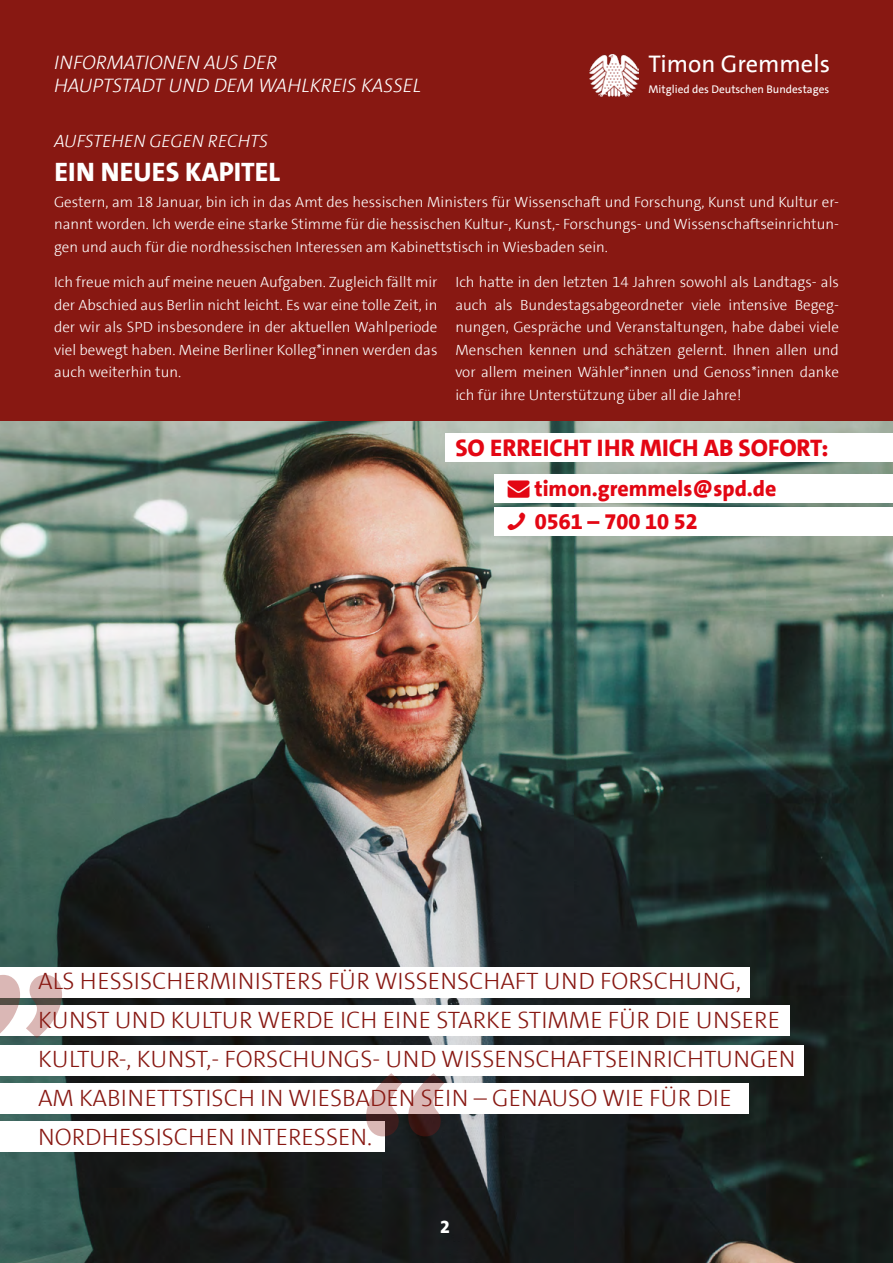
<style>
.page{position:relative;width:893px;height:1263px;background:#881812}
.page>*{position:absolute;margin:0;border:0;box-sizing:border-box;transform-origin:0 0}
.t1{font:800 177.15px "SPD The Sans Versal";color:#881812}
.t2{font:800 27px "SPD The Sans Versal";color:#fff}
.t3{font:24.3px "SPD The Sans";color:#fff}
.t4{font:800 24.15px "SPD The Sans Versal";color:#e30613}
.t5{font:300 24px/39px "SPD The Sans Versal";color:#881812}
.t6{font:800 21.75px/33.3px "SPD The Sans";color:#e30613}
.t7{font:italic 300 19.8px/23.7px "SPD The Sans Versal";color:#fff}
.t8{font:italic 300 18px "SPD The Sans Versal";color:#fff}
.t9{font:800 18px "SPD The Sans";color:#fff}
.t10{font:300 15px/22.5px "SPD The Sans";color:#fff;text-align:justify}
.t11{font:11.25px "SPD The Sans";color:#fff}
</style>
<div class="page">
<img style="left:0;top:421px;width:893px;height:842px">
<div style="left:495px;top:507px;width:398px;height:29px;background:#fff"></div>
<div style="left:445px;top:433px;width:448px;height:29px;background:#fff"></div>
<div style="left:0;top:1121px;width:384px;height:30px;background:#fff"></div>
<div style="left:0;top:1083px;width:748px;height:30px;background:#fff"></div>
<div style="left:0;top:1045px;width:804px;height:30px;background:#fff"></div>
<div style="left:0;top:1005px;width:789px;height:30px;background:#fff"></div>
<div style="left:495px;top:474px;width:398px;height:29px;background:#fff"></div>
<div style="left:0;top:967px;width:749px;height:30px;background:#fff"></div>
<img style="left:589px;top:54px;width:49px;height:43px">
<h3 class="t7" style="left:54px;top:50px;width:369px">INFORMATIONEN AUS DER<br>HAUPTSTADT UND DEM WAHLKREIS KASSEL</h3>
<h3 class="t3" style="left:648px;top:48px;width:183px">Timon Gremmels</h3>
<p class="t11" style="left:648px;top:82px;width:182px">Mitglied des Deutschen Bundestages</p>
<p class="t8" style="left:54px;top:130px;width:215px">AUFSTEHEN GEGEN RECHTS</p>
<h2 class="t2" style="left:55px;top:154px;width:227px">EIN NEUES KAPITEL</h2>
<p class="t10" style="left:54px;top:190px;width:786px">Gestern, am 18 Januar, bin ich in das Amt des hessischen Ministers für Wissenschaft und Forschung, Kunst und Kultur er&shy;nannt worden. Ich werde eine starke Stimme für die hessischen Kultur-, Kunst,- Forschungs- und Wissenschaftseinrichtun&shy;gen und auch für die nordhessischen Interessen am Kabinettstisch in Wiesbaden sein.</p>
<p class="t10" style="left:455px;top:271px;width:385px">Ich hatte in den letzten 14 Jahren sowohl als Landtags- als auch als Bundestagsabgeordneter viele intensive Begeg&shy;nungen, Gespräche und Veranstaltungen, habe dabei viele Menschen kennen und schätzen gelernt. Ihnen allen und vor allem meinen Wähler*innen und Genoss*innen danke ich für ihre Unterstützung über all die Jahre!</p>
<p class="t10" style="left:54px;top:271px;width:385px">Ich freue mich auf meine neuen Aufgaben. Zugleich fällt mir der Abschied aus Berlin nicht leicht. Es war eine tolle Zeit, in der wir als SPD insbesondere in der aktuellen Wahlperiode viel bewegt haben. Meine Berliner Kolleg*innen werden das auch weiterhin tun.</p>
<h3 class="t4" style="left:455px;top:432px;width:375px">SO ERREICHT IHR MICH AB SOFORT:</h3>
<h3 class="t6" style="left:534px;top:472px;width:243px">timon.gremmels@spd.de<br>0561 – 700 10 52</h3>
<p class="t5" style="left:38px;top:962px;width:759px">ALS HESSISCHERMINISTERS FÜR WISSENSCHAFT UND FORSCHUNG, KUNST UND KULTUR WERDE ICH EINE STARKE STIMME FÜR DIE UNSERE KULTUR-, KUNST,- FORSCHUNGS- UND WISSENSCHAFTSEINRICHTUNGEN AM KABINETTSTISCH IN WIESBADEN SEIN – GENAUSO WIE FÜR DIE NORDHESSISCHEN INTERESSEN.</p>
<h1 class="t1" style="left:-22px;top:832px;width:93px">„</h1>
<h1 class="t1" style="left:358px;top:1034px;width:93px">“</h1>
<p class="t9" style="left:440px;top:1215px;width:11px">2</p>
</div>
